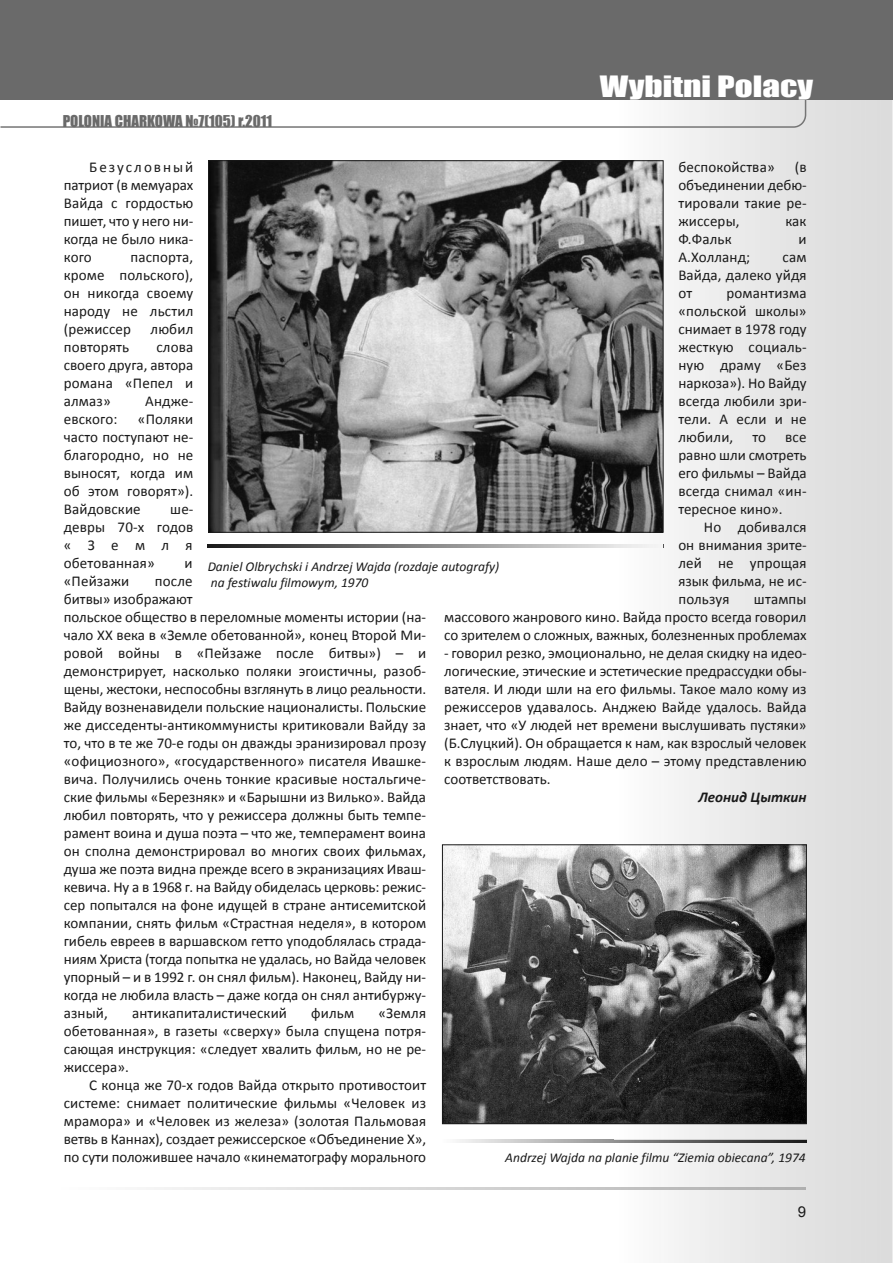
<style>
.page{position:relative;width:893px;height:1263px;background:#fff}
.page>*{position:absolute;margin:0;border:0;box-sizing:border-box;transform-origin:0 0}
.t1{font:27px "Impact";color:#fff;scale:1.3 1}
.t2{font:15px/18px "Calibri";color:#191919;text-align:justify}
.t3{font:15px "Impact";color:#6a6a6a}
.t4{font:italic 700 15px "Calibri";color:#191919}
.t5{font:15px "Arial";color:#191919}
.t6{font:italic 13.5px/16.5px "Calibri";color:#191919}
</style>
<div class="page">
<img style="left:615px;top:99px;width:277px;height:1164px">
<img style="left:154px;top:1188px;width:652px;height:1px">
<svg style="left:0;top:99px;width:807px;height:30px"></svg>
<div style="left:0;top:0;width:893px;height:99px;background:#6a6a6a"></div>
<img style="left:457px;top:1140px;width:350px;height:2px">
<img style="left:210px;top:163px;width:451px;height:367px">
<img style="left:444px;top:847px;width:361px;height:275px">
<div style="left:442px;top:845px;width:365px;height:279px;border:1px solid #191919"></div>
<img style="left:208px;top:544px;width:455px;height:3px">
<p class="t3" style="left:63px;top:112px;width:211px">POLONIA CHARKOWA №7(105) r.2011</p>
<h1 class="t1" style="left:600px;top:70px;width:166px">Wybitni Polacy</h1>
<p class="t2" style="left:678px;top:159px;width:130px;text-indent:116px">(в объединении дебю&shy;тировали такие ре&shy;жиссеры,</p>
<p class="t2" style="left:678px;top:159px;width:98px">беспокойства»</p>
<p class="t2" style="left:64px;top:159px;width:131px;text-indent:26px">Безусловный патриот (в мемуарах Вайда с гордостью пишет, что у него ни&shy;когда не было ника&shy;кого</p>
<p class="t2" style="left:785px;top:213px;width:23px">как</p>
<p class="t2" style="left:678px;top:231px;width:55px">Ф.Фальк</p>
<p class="t2" style="left:798px;top:231px;width:10px">и</p>
<p class="t2" style="left:678px;top:249px;width:73px">А.Холланд;</p>
<p class="t2" style="left:64px;top:249px;width:131px;text-indent:67px">паспорта, кроме польского), он никогда своему народу не льстил (режиссер</p>
<p class="t2" style="left:678px;top:249px;width:130px;text-indent:104px">сам Вайда, далеко уйдя от</p>
<p class="t2" style="left:678px;top:285px;width:130px;text-indent:48px">романтизма «польской школы» снимает в 1978 году жесткую социаль&shy;ную драму «Без наркоза»). Но Вайду всегда любили зри&shy;тели. А если и не любили,</p>
<p class="t2" style="left:151px;top:321px;width:44px">любил</p>
<p class="t2" style="left:64px;top:339px;width:131px;text-indent:93px">слова своего друга, автора романа «Пепел и алмаз»</p>
<p class="t2" style="left:64px;top:339px;width:67px">повторять</p>
<p class="t2" style="left:145px;top:393px;width:50px">Андже-</p>
<p class="t2" style="left:64px;top:411px;width:131px;text-indent:74px">«Поляки часто поступают не&shy;благородно, но не выносят, когда им об этом говорят»).<br>Вайдовские</p>
<p class="t2" style="left:64px;top:411px;width:55px">евского:</p>
<p class="t2" style="left:678px;top:429px;width:130px;text-indent:107px">все равно шли смотреть его фильмы – Вайда всегда снимал «ин&shy;тересное кино».</p>
<p class="t2" style="left:678px;top:519px;width:130px;text-indent:26px">Но добивался он внимания зрите&shy;лей не упрощая язык фильма, не ис&shy;пользуя</p>
<p class="t2" style="left:752px;top:429px;width:15px">то</p>
<p class="t2" style="left:64px;top:501px;width:131px;text-indent:106px">ше&shy;девры 70-х годов «Земля обетованная»</p>
<p class="t2" style="left:185px;top:555px;width:10px">и</p>
<p class="t6" style="left:208px;top:559px;width:293px">Daniel Olbrychski i Andrzej Wajda (rozdaje autografy) na festiwalu filmowym, 1970</p>
<p class="t2" style="left:64px;top:573px;width:67px">«Пейзажи</p>
<p class="t2" style="left:64px;top:573px;width:364px;text-align:left;text-indent:91px">после<br>битвы» изображают<br>польское общество в переломные моменты истории (на&shy;чало ХХ века в «Земле обетованной», конец Второй Ми&shy;ровой войны в «Пейзаже после битвы») – и демонстрирует, насколько поляки эгоистичны, разоб&shy;щены, жестоки, неспособны взглянуть в лицо реальности.<br>Вайду возненавидели польские националисты. Польские же дисседенты-антикоммунисты критиковали Вайду за то, что в те же 70-е годы он дважды эранизировал прозу «официозного», «государственного» писателя Ивашке&shy;вича. Получились очень тонкие красивые ностальгиче&shy;ские фильмы «Березняк» и «Барышни из Вилько». Вайда любил повторять, что у режиссера должны быть темпе&shy;рамент воина и душа поэта – что же, темперамент воина он сполна демонстрировал во многих своих фильмах, душа же поэта видна прежде всего в экранизациях Иваш&shy;кевича. Ну а в 1968 г. на Вайду обиделась церковь: режис&shy;сер попытался на фоне идущей в стране антисемитской компании, снять фильм «Страстная неделя», в котором гибель евреев в варшавском гетто уподоблялась страда&shy;ниям Христа (тогда попытка не удалась, но Вайда человек упорный – и в 1992 г. он снял фильм). Наконец, Вайду ни&shy;когда не любила власть – даже когда он снял антибуржу&shy;азный,</p>
<p class="t2" style="left:444px;top:591px;width:364px;text-indent:310px">штампы массового жанрового кино. Вайда просто всегда говорил со зрителем о сложных, важных, болезненных проблемах</p>
<p class="t2" style="left:444px;top:645px;width:364px">- говорил резко, эмоционально, не делая скидку на идео&shy;логические, этические и эстетические предрассудки обы&shy;вателя. И люди шли на его фильмы. Такое мало кому из режиссеров удавалось. Анджею Вайде удалось. Вайда знает, что «У людей нет времени выслушивать пустяки» (Б.Слуцкий). Он обращается к нам, как взрослый человек к взрослым людям. Наше дело – этому представлению соответствовать.</p>
<p class="t4" style="left:698px;top:791px;width:110px">Леонид Цыткин</p>
<p class="t2" style="left:132px;top:1005px;width:156px">антикапиталистический</p>
<p class="t2" style="left:311px;top:1005px;width:44px">фильм</p>
<p class="t2" style="left:64px;top:1005px;width:364px;text-indent:315px">«Земля обетованная», в газеты «сверху» была спущена потря&shy;сающая инструкция: «следует хвалить фильм, но не ре&shy;жиссера».</p>
<p class="t2" style="left:64px;top:1077px;width:364px;text-indent:26px">С конца же 70-х годов Вайда открыто противостоит системе: снимает политические фильмы «Человек из мрамора» и «Человек из железа» (золотая Пальмовая ветвь в Каннах), создает режиссерское «Объединение Х», по сути положившее начало «кинематографу морального</p>
<p class="t6" style="left:505px;top:1150px;width:302px">Andrzej Wajda na planie filmu “Ziemia obiecana”, 1974</p>
<p class="t5" style="left:798px;top:1203px;width:10px">9</p>
</div>
